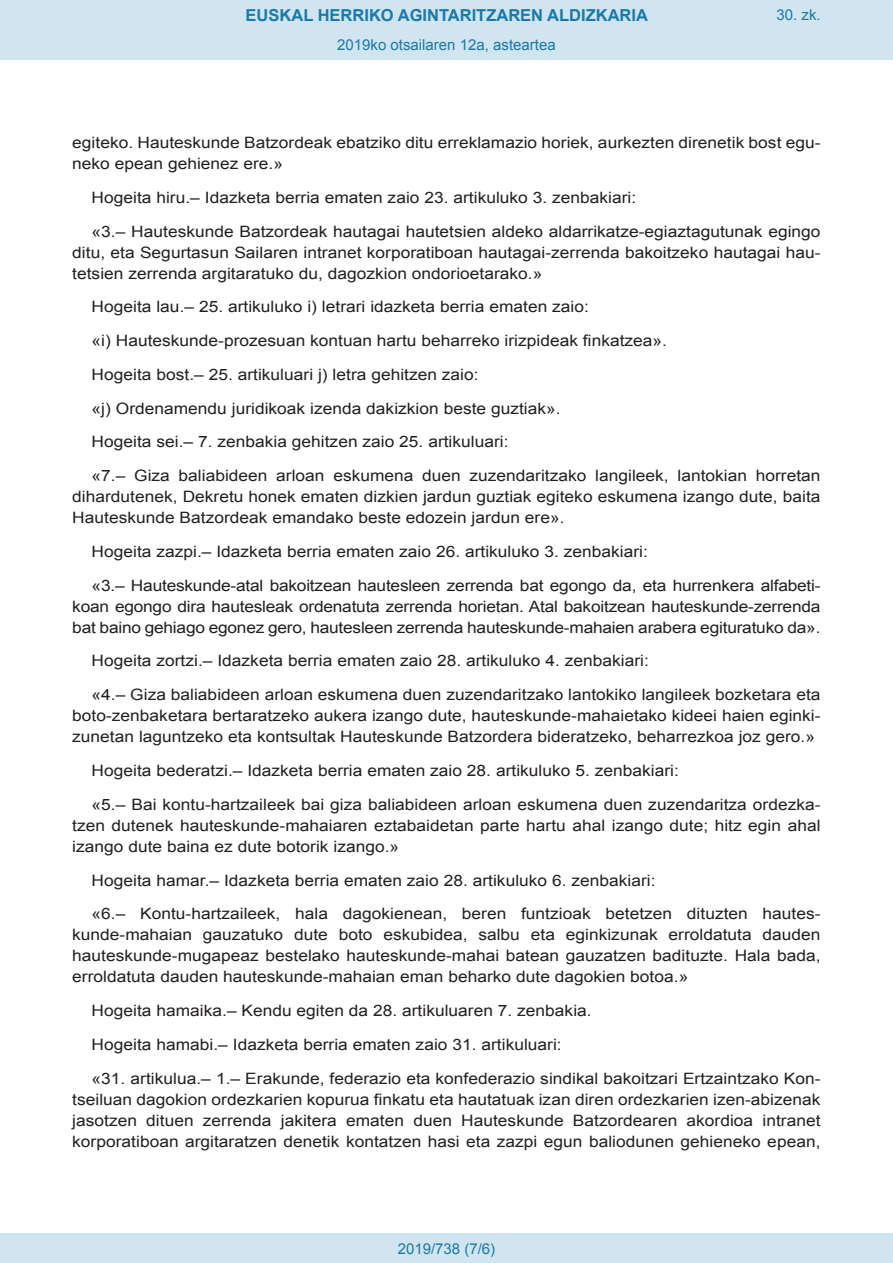
<style>
.page{position:relative;width:893px;height:1263px;background:#fff}
.page>*{position:absolute;margin:0;border:0;box-sizing:border-box;transform-origin:0 0}
.t1{font:700 16.5px "Arial";color:#1879ad}
.BOPVDetalle{font:15.6px/21px "Arial";color:#231f20;text-align:justify;scale:1.11 1}
.Paginacion_Centro{font:15px "Arial";color:#1879ad}
</style>
<div class="page">
<div style="left:0;top:0;width:893px;height:60px;background:#d0e5f0"></div>
<div style="left:0;top:1233px;width:893px;height:30px;background:#d0e5f0"></div>
<p class="t1" style="left:246px;top:4px;width:404px">EUSKAL HERRIKO AGINTARITZAREN ALDIZKARIA</p>
<p class="Paginacion_Centro" style="left:337px;top:35px;width:220px">2019ko otsailaren 12a, asteartea</p>
<p class="Paginacion_Centro" style="left:776px;top:5px;width:46px">30. zk.</p>
<p class="BOPVDetalle" style="left:72px;top:132px;width:676px">egiteko. Hauteskunde Batzordeak ebatziko ditu erreklamazio horiek, aurkezten direnetik bost egu&shy;neko epean gehienez ere.»</p>
<p class="BOPVDetalle" style="left:92px;top:187px;width:492px">Hogeita hiru.– Idazketa berria ematen zaio 23. artikuluko 3. zenbakiari:</p>
<p class="BOPVDetalle" style="left:72px;top:221px;width:676px;text-indent:19px">«3.– Hauteskunde Batzordeak hautagai hautetsien aldeko aldarrikatze-egiaztagutunak egingo ditu, eta Segurtasun Sailaren intranet korporatiboan hautagai-zerrenda bakoitzeko hautagai hau&shy;tetsien zerrenda argitaratuko du, dagozkion ondorioetarako.»</p>
<p class="BOPVDetalle" style="left:92px;top:297px;width:449px">Hogeita lau.– 25. artikuluko i) letrari idazketa berria ematen zaio:</p>
<p class="BOPVDetalle" style="left:92px;top:330px;width:520px">«i) Hauteskunde-prozesuan kontuan hartu beharreko irizpideak finkatzea».</p>
<p class="BOPVDetalle" style="left:92px;top:364px;width:350px">Hogeita bost.– 25. artikuluari j) letra gehitzen zaio:</p>
<p class="BOPVDetalle" style="left:92px;top:398px;width:424px">«j) Ordenamendu juridikoak izenda dakizkion beste guztiak».</p>
<p class="BOPVDetalle" style="left:92px;top:432px;width:377px">Hogeita sei.– 7. zenbakia gehitzen zaio 25. artikuluari:</p>
<p class="BOPVDetalle" style="left:72px;top:465px;width:676px;text-indent:19px">«7.– Giza baliabideen arloan eskumena duen zuzendaritzako langileek, lantokian horretan dihardutenek, Dekretu honek ematen dizkien jardun guztiak egiteko eskumena izango dute, baita Hauteskunde Batzordeak emandako beste edozein jardun ere».</p>
<p class="BOPVDetalle" style="left:92px;top:541px;width:503px">Hogeita zazpi.– Idazketa berria ematen zaio 26. artikuluko 3. zenbakiari:</p>
<p class="BOPVDetalle" style="left:72px;top:575px;width:676px;text-indent:19px">«3.– Hauteskunde-atal bakoitzean hautesleen zerrenda bat egongo da, eta hurrenkera alfabeti&shy;koan egongo dira hautesleak ordenatuta zerrenda horietan. Atal bakoitzean hauteskunde-zerrenda bat baino gehiago egonez gero, hautesleen zerrenda hauteskunde-mahaien arabera egituratuko da».</p>
<p class="BOPVDetalle" style="left:92px;top:651px;width:503px">Hogeita zortzi.– Idazketa berria ematen zaio 28. artikuluko 4. zenbakiari:</p>
<p class="BOPVDetalle" style="left:72px;top:684px;width:676px;text-indent:19px">«4.– Giza baliabideen arloan eskumena duen zuzendaritzako lantokiko langileek bozketara eta boto-zenbaketara bertaratzeko aukera izango dute, hauteskunde-mahaietako kideei haien eginki&shy;zunetan laguntzeko eta kontsultak Hauteskunde Batzordera bideratzeko, beharrezkoa joz gero.»</p>
<p class="BOPVDetalle" style="left:92px;top:760px;width:530px">Hogeita bederatzi.– Idazketa berria ematen zaio 28. artikuluko 5. zenbakiari:</p>
<p class="BOPVDetalle" style="left:72px;top:794px;width:676px;text-indent:19px">«5.– Bai kontu-hartzaileek bai giza baliabideen arloan eskumena duen zuzendaritza ordezka&shy;tzen dutenek hauteskunde-mahaiaren eztabaidetan parte hartu ahal izango dute; hitz egin ahal izango dute baina ez dute botorik izango.»</p>
<p class="BOPVDetalle" style="left:92px;top:870px;width:510px">Hogeita hamar.– Idazketa berria ematen zaio 28. artikuluko 6. zenbakiari:</p>
<p class="BOPVDetalle" style="left:72px;top:903px;width:676px;text-indent:19px">«6.– Kontu-hartzaileek, hala dagokienean, beren funtzioak betetzen dituzten hautes&shy;kunde-mahaian gauzatuko dute boto eskubidea, salbu eta eginkizunak erroldatuta dauden hauteskunde-mugapeaz bestelako hauteskunde-mahai batean gauzatzen badituzte. Hala bada, erroldatuta dauden hauteskunde-mahaian eman beharko dute dagokien botoa.»</p>
<p class="BOPVDetalle" style="left:92px;top:1000px;width:452px">Hogeita hamaika.– Kendu egiten da 28. artikuluaren 7. zenbakia.</p>
<p class="BOPVDetalle" style="left:92px;top:1034px;width:425px">Hogeita hamabi.– Idazketa berria ematen zaio 31. artikuluari:</p>
<p class="BOPVDetalle" style="left:72px;top:1068px;width:676px;text-indent:19px">«31. artikulua.– 1.– Erakunde, federazio eta konfederazio sindikal bakoitzari Ertzaintzako Kon&shy;tseiluan dagokion ordezkarien kopurua finkatu eta hautatuak izan diren ordezkarien izen-abizenak jasotzen dituen zerrenda jakitera ematen duen Hauteskunde Batzordearen akordioa intranet korporatiboan argitaratzen denetik kontatzen hasi eta zazpi egun baliodunen gehieneko epean,</p>
<p class="Paginacion_Centro" style="left:398px;top:1238px;width:99px">2019/738 (7/6)</p>
</div>
